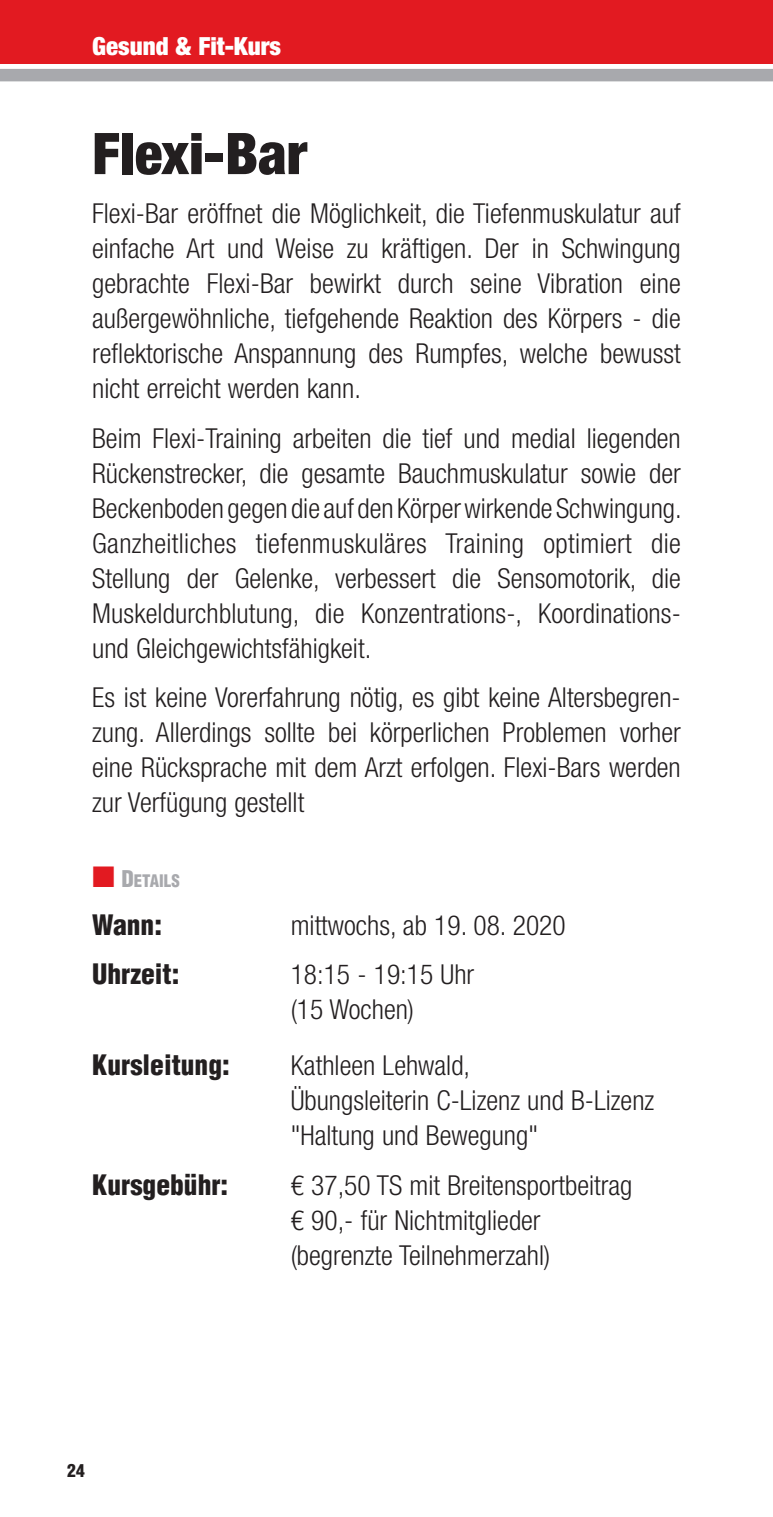
<style>
.page{position:relative;width:773px;height:1517px;background:#fff}
.page>*{position:absolute;margin:0;border:0;box-sizing:border-box;transform-origin:0 0}
.t1{font:900 condensed 57.5px "Helvetica Neue";color:#231f20}
.t2{font:300 condensed 27.5px/35px "Helvetica Neue";color:#231f20;text-align:justify}
.t3{font:900 condensed 27.5px "Helvetica";color:#231f20}
.t4{font:900 condensed 25px "Helvetica Neue";color:#fff}
.t5{font:900 condensed 17.5px "Helvetica";color:#231f20}
.t6{font:900 condensed 17px "Helvetica";color:#a8a9ad}
.s1{font-size:22.5px}
.s2{font-family:"Linotype Euro Font Gto P";font-weight:400;font-stretch:normal}
</style>
<div class="page">
<div style="left:0;top:69px;width:772px;height:12px;background:#a8a9ad"></div>
<div style="left:0;top:0;width:772px;height:64px;background:#e21a21"></div>
<p class="t4" style="left:92px;top:30px;width:190px">Gesund &amp; Fit-Kurs</p>
<h1 class="t1" style="left:92px;top:118px;width:216px">Flexi-Bar</h1>
<p class="t2" style="left:92px;top:196px;width:590px">Flexi-Bar eröffnet die Möglichkeit, die Tiefenmuskulatur auf einfache Art und Weise zu kräftigen. Der in Schwingung gebrachte Flexi-Bar bewirkt durch seine Vibration eine außergewöhnliche, tiefgehende Reaktion des Körpers - die reflektorische Anspannung des Rumpfes, welche bewusst nicht erreicht werden kann.</p>
<p class="t2" style="left:92px;top:420px;width:591px">Beim Flexi-Training arbeiten die tief und medial liegenden Rückenstrecker, die gesamte Bauchmuskulatur sowie der Beckenboden gegen die auf den Körper wirkende Schwingung.<br>Ganzheitliches tiefenmuskuläres Training optimiert die Stellung der Gelenke, verbessert die Sensomotorik, die Muskeldurchblutung, die Konzentrations-, Koordinations&shy;und Gleichgewichtsfähigkeit.</p>
<p class="t2" style="left:92px;top:679px;width:590px">Es ist keine Vorerfahrung nötig, es gibt keine Altersbegren&shy;zung. Allerdings sollte bei körperlichen Problemen vorher eine Rücksprache mit dem Arzt erfolgen. Flexi-Bars werden zur Verfügung gestellt</p>
<p class="t6" style="left:121px;top:870px;width:60px"><span class="s1">D</span>ETAILS</p>
<p class="t3" style="left:92px;top:907px;width:71px">Wann:</p>
<p class="t2" style="left:291px;top:907px;width:276px">mittwochs, ab 19. 08. 2020</p>
<p class="t3" style="left:92px;top:956px;width:89px">Uhrzeit:</p>
<p class="t2" style="left:291px;top:956px;width:185px">18:15 - 19:15 Uhr (15 Wochen)</p>
<p class="t3" style="left:92px;top:1048px;width:139px">Kursleitung:</p>
<p class="t2" style="left:291px;top:1048px;width:365px;text-align:left">Kathleen Lehwald,<br>Übungsleiterin C-Lizenz und B-Lizenz "Haltung und Bewegung"</p>
<p class="t3" style="left:92px;top:1167px;width:137px">Kursgebühr:</p>
<p class="t2" style="left:291px;top:1167px;width:343px;text-align:left"><span class="s2">m</span> 37,50 TS mit Breitensportbeitrag <span class="s2">m</span> 90,- für Nichtmitglieder (begrenzte Teilnehmerzahl)</p>
<p class="t5" style="left:67px;top:1459px;width:19px">24</p>
</div>
